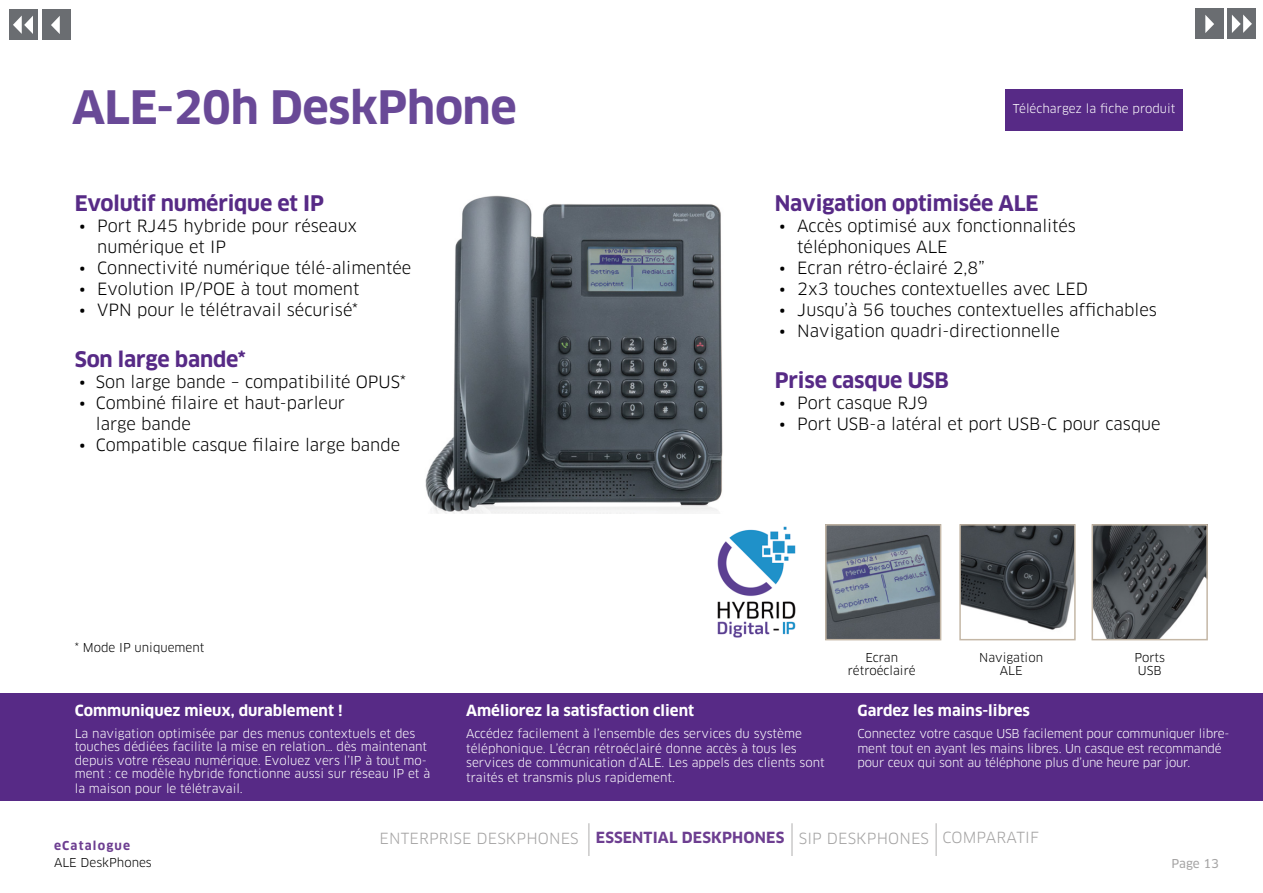
<style>
.page{position:relative;width:1263px;height:893px;background:#fff}
.page>*{position:absolute;margin:0;border:0;box-sizing:border-box;transform-origin:0 0}
.t1{font:700 45px "Clan OT";letter-spacing:-.01em;color:#694997}
.t2{font:700 21px "Clan OT";letter-spacing:-.01em;color:#572a86}
.t3{font:16.5px/21px "Clan OT";color:#000}
.t4{font:700 15px "Clan OT";color:#fff}
.t5{font:15px "Clan OT";letter-spacing:.01em;color:#a5a4a4}
.t6{font:12px/14.4px "Clan OT";color:#fff}
.t7{font:12px/13.5px "Clan OT";color:#000;text-align:center}
.t8{font:700 12px "Clan OT";letter-spacing:.1em;color:#6d3e91}
.t9{font:12px "Clan OT News";letter-spacing:-.005em;color:#a6a5a5}
.s1{font-weight:700;color:#6d3e91}
</style>
<div class="page">
<div style="left:9px;top:9px;width:29px;height:31px;background:#6a6d71"></div>
<svg style="left:13px;top:16px;width:20px;height:18px"></svg>
<div style="left:1227px;top:9px;width:28px;height:30px;background:#6a6d71"></div>
<svg style="left:1232px;top:15px;width:20px;height:18px"></svg>
<div style="left:42px;top:9px;width:28px;height:31px;background:#6a6d71"></div>
<svg style="left:51px;top:16px;width:9px;height:18px"></svg>
<div style="left:1195px;top:9px;width:28px;height:30px;background:#6a6d71"></div>
<svg style="left:1205px;top:15px;width:9px;height:18px"></svg>
<img style="left:425px;top:195px;width:298px;height:319px">
<img style="left:962px;top:527px;width:111px;height:103px">
<div style="left:959px;top:524px;width:117px;height:116px;border:2px solid #c4b7a6"></div>
<img style="left:1094px;top:527px;width:111px;height:110px">
<div style="left:1091px;top:524px;width:117px;height:116px;border:2px solid #c4b7a6"></div>
<div style="left:0;top:693px;width:1263px;height:107px;background:#572a86"></div>
<img style="left:717px;top:526px;width:79px;height:112px">
<img style="left:828px;top:527px;width:110px;height:110px">
<div style="left:825px;top:524px;width:116px;height:116px;border:2px solid #c4b7a6"></div>
<hr style="left:589px;top:823px;width:1px;height:33px;background:#a6a5a5">
<hr style="left:936px;top:823px;width:1px;height:33px;background:#a6a5a5">
<hr style="left:792px;top:823px;width:1px;height:33px;background:#a6a5a5">
<div style="left:1006px;top:89px;width:177px;height:42px;background:#572a86"></div>
<h1 class="t1" style="left:72px;top:82px;width:446px">ALE-20h DeskPhone</h1>
<h2 class="t2" style="left:75px;top:191px;width:251px">Evolutif numérique et IP</h2>
<h3 class="t3" style="left:97px;top:216px;width:262px;text-indent:-18px">• Port RJ45 hybride pour réseaux numérique et IP</h3>
<h3 class="t3" style="left:79px;top:258px;width:333px">• Connectivité numérique télé-alimentée</h3>
<h3 class="t3" style="left:79px;top:279px;width:282px">• Evolution IP/POE à tout moment</h3>
<h3 class="t3" style="left:79px;top:300px;width:280px">• VPN pour le télétravail sécurisé*</h3>
<h2 class="t2" style="left:75px;top:347px;width:172px">Son large bande*</h2>
<h3 class="t3" style="left:79px;top:371px;width:328px">• Son large bande – compatibilité OPUS*</h3>
<h3 class="t3" style="left:96px;top:392px;width:251px;text-indent:-16px">• Combiné filaire et haut-parleur large bande</h3>
<h3 class="t3" style="left:79px;top:434px;width:322px">• Compatible casque filaire large bande</h3>
<p class="t7" style="left:75px;top:641px;width:131px">* Mode IP uniquement</p>
<p class="t6" style="left:1013px;top:101px;width:164px">Téléchargez la fiche produit</p>
<h2 class="t2" style="left:775px;top:191px;width:265px">Navigation optimisée ALE</h2>
<h3 class="t3" style="left:797px;top:216px;width:280px;text-indent:-18px">• Accès optimisé aux fonctionnalités téléphoniques ALE</h3>
<h3 class="t3" style="left:779px;top:258px;width:207px">• Ecran rétro-éclairé 2,8”</h3>
<h3 class="t3" style="left:779px;top:279px;width:310px">• 2x3 touches contextuelles avec LED</h3>
<h3 class="t3" style="left:779px;top:300px;width:379px">• Jusqu’à 56 touches contextuelles affichables</h3>
<h3 class="t3" style="left:779px;top:321px;width:282px">• Navigation quadri-directionnelle</h3>
<h2 class="t2" style="left:775px;top:368px;width:176px">Prise casque USB</h2>
<h3 class="t3" style="left:779px;top:392px;width:150px">• Port casque RJ9</h3>
<h3 class="t3" style="left:779px;top:413px;width:383px">• Port USB-a latéral et port USB-C pour casque</h3>
<p class="t7" style="left:848px;top:650px;width:69px">Ecran rétroéclairé</p>
<p class="t7" style="left:979px;top:650px;width:65px">Navigation<br>ALE</p>
<p class="t7" style="left:1134px;top:650px;width:32px;text-align:left">Ports<br>USB</p>
<p class="t4" style="left:75px;top:701px;width:269px">Communiquez mieux, durablement !</p>
<p class="t6" style="left:75px;top:726px;width:357px;line-height:13.6px">La navigation optimisée par des menus contextuels et des touches dédiées facilite la mise en relation… dès maintenant depuis votre réseau numérique. Evoluez vers l’IP à tout mo&shy;ment : ce modèle hybride fonctionne aussi sur réseau IP et à la maison pour le télétravail.</p>
<p class="t4" style="left:466px;top:701px;width:230px">Améliorez la satisfaction client</p>
<p class="t6" style="left:466px;top:727px;width:360px">Accédez facilement à l’ensemble des services du système téléphonique. L’écran rétroéclairé donne accès à tous les services de communication d’ALE. Les appels des clients sont traités et transmis plus rapidement.</p>
<p class="t4" style="left:857px;top:701px;width:174px">Gardez les mains-libres</p>
<p class="t6" style="left:857px;top:727px;width:374px">Connectez votre casque USB facilement pour communiquer libre&shy;ment tout en ayant les mains libres. Un casque est recommandé pour ceux qui sont au téléphone plus d’une heure par jour.</p>
<p class="t8" style="left:54px;top:839px;width:78px">eCatalogue</p>
<p class="t7" style="left:54px;top:856px;width:99px">ALE DeskPhones</p>
<p class="t5" style="left:380px;top:829px;width:661px">ENTERPRISE DESKPHONES <span class="s1">ESSENTIAL DESKPHONES</span> SIP DESKPHONES COMPARATIF</p>
<p class="t9" style="left:1171px;top:857px;width:49px">Page 13</p>
</div>
